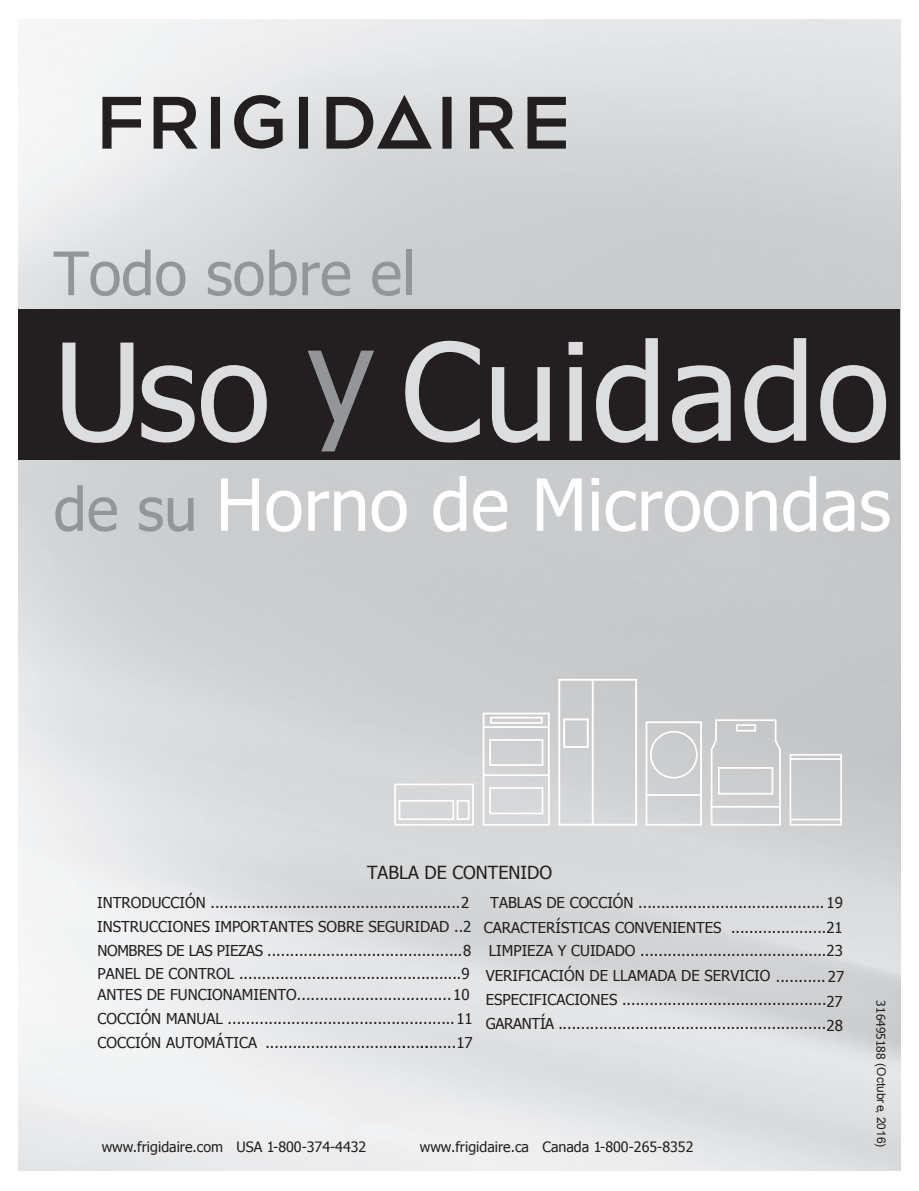
<style>
.page{position:relative;width:919px;height:1191px;background:#fff}
.page>*{position:absolute;margin:0;border:0;box-sizing:border-box;transform-origin:0 0}
.t1{font:135px "Tahoma";letter-spacing:.01em;color:#dcdddf}
.t2{font:72px "Tahoma";color:#fff}
.t3{font:60px "Tahoma";color:#939598}
.t4{font:18px "Tahoma";color:#231f20}
.t5{font:15px/24.2px "Tahoma";color:#231f20}
.t6{font:14.25px "Tahoma";color:#231f20}
.t7{font:12px "Arial";color:#231f20}
.s1{color:#939598}
.s2{font-size:60px;color:#939598}
.s3{font-family:"Tahoma"}
</style>
<div class="page">
<img style="left:18px;top:19px;width:882px;height:1151px">
<div style="left:18px;top:309px;width:881px;height:151px;background:#231f20"></div>
<div style="left:645px;top:721px;width:57px;height:104px;border:2px solid #fff"></div>
<div style="left:650px;top:731px;width:47px;height:47px;border:2px solid #fff;border-radius:50%"></div>
<hr style="left:646px;top:794px;width:55px;height:1px;background:#fff">
<svg style="left:481px;top:711px;width:69px;height:115px"></svg>
<svg style="left:788px;top:753px;width:54px;height:73px;background:#d1d2d3"></svg>
<svg style="left:709px;top:718px;width:72px;height:108px;background:#d1d2d4"></svg>
<svg style="left:557px;top:678px;width:81px;height:148px;background:#d3d4d6"></svg>
<svg style="left:393px;top:782px;width:82px;height:44px"></svg>
<svg style="left:442px;top:97px;width:9px;height:52px"></svg>
<svg style="left:234px;top:95px;width:48px;height:54px;background:#888788"></svg>
<svg style="left:527px;top:97px;width:39px;height:52px;background:#6e6c6e"></svg>
<svg style="left:102px;top:97px;width:39px;height:52px"></svg>
<svg style="left:154px;top:97px;width:43px;height:52px;background:#7a787a"></svg>
<svg style="left:211px;top:97px;width:9px;height:52px"></svg>
<svg style="left:299px;top:97px;width:9px;height:52px"></svg>
<svg style="left:470px;top:97px;width:44px;height:52px;background:#737173"></svg>
<svg style="left:326px;top:95px;width:106px;height:54px;background:#8f8e8f"></svg>
<h3 class="t3" style="left:54px;top:233px;width:363px">Todo sobre el</h3>
<h1 class="t1" style="left:54px;top:301px;width:837px">Uso <span class="s1">y</span> Cuidado</h1>
<h2 class="t2" style="left:54px;top:456px;width:838px"><span class="s2">de su</span> Horno de Microondas</h2>
<p class="t4" style="left:367px;top:860px;width:187px">TABLA DE CONTENIDO</p>
<p class="t5" style="left:97px;top:890px;width:376px">INTRODUCCIÓN .......................................................2<br>INSTRUCCIONES IMPORTANTES SOBRE SEGURIDAD ..2<br>NOMBRES DE LAS PIEZAS ...........................................8</p>
<p class="t5" style="left:97px;top:981px;width:374px">ANTES DE FUNCIONAMIENTO..................................10</p>
<p class="t5" style="left:265px;top:1029px;width:209px">............................ . ... ......17</p>
<p class="t5" style="left:393px;top:1029px;width:38px">.. ..</p>
<p class="t5" style="left:97px;top:960px;width:374px">PANEL DE CONTROL .................................................9</p>
<p class="t5" style="left:97px;top:1006px;width:377px;line-height:23.4px">COCCIÓN MANUAL ..................................................11<br>COCCIÓN AUTOMÁTICA</p>
<p class="t5" style="left:490px;top:890px;width:354px">TABLAS DE COCCIÓN .........................................19</p>
<p class="t5" style="left:483px;top:914px;width:360px">CARACTERÍSTICAS CONVENIENTES .....................21</p>
<p class="t5" style="left:486px;top:937px;width:360px">LIMPIEZA Y CUIDADO .........................................23<br>VERIFICACIÓN DE LLAMADA DE SERVICIO ........... 27<br>ESPECIFICACIONES .............................................<br>GARANTÍA ...........................................................28</p>
<p class="t5" style="left:826px;top:988px;width:18px">27</p>
<p class="t6" style="left:102px;top:1136px;width:266px">www.frigidaire.com USA 1-800-374-4432</p>
<p class="t6" style="left:420px;top:1136px;width:275px">www.frigidaire.ca Canada 1-800-265-8352</p>
<p class="t7" style="left:889px;top:1000px;width:148px;rotate:90deg"><span class="s3">316495188</span> (Octubre, 201 )</p>
<p class="t7" style="left:889px;top:1136px;width:8px;rotate:90deg">6</p>
</div>
